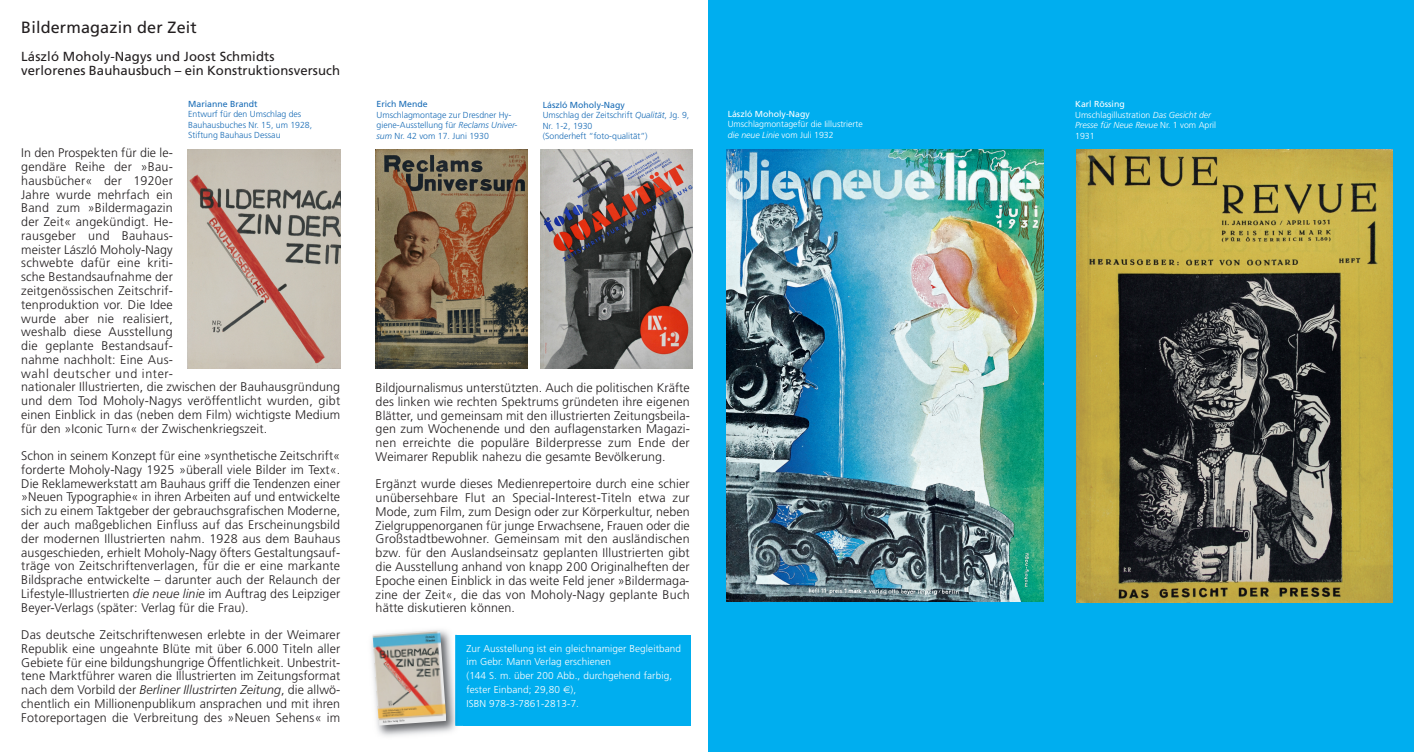
<style>
.page{position:relative;width:1414px;height:752px;background:#fff}
.page>*{position:absolute;margin:0;border:0;box-sizing:border-box;transform-origin:0 0}
.t1{font:16.25px "Frutiger";letter-spacing:.01em;color:#231f20}
.t2{font:13.12px/13.8px "Frutiger";letter-spacing:.01em;color:#231f20}
.t3{font:300 12.5px/13.8px "Frutiger";letter-spacing:.02em;color:#231f20;text-align:justify}
.t4{font:300 10px/13.8px "Frutiger";letter-spacing:.01em;color:#fff}
.t5{font:300 8.75px/10.5px "Frutiger";color:#196cb6}
.t6{font:300 8.75px/10.5px "Frutiger";color:#fff}
.t7{font:8.75px "Frutiger";color:#196cb6}
.t8{font:8.75px "Frutiger";color:#fff}
.s1{font-weight:400}
.s2{font-style:italic}
</style>
<div class="page">
<div style="left:709px;top:0;width:705px;height:751px;background:#00aeef"></div>
<img style="left:188px;top:150px;width:152px;height:218px">
<img style="left:376px;top:150px;width:151px;height:218px">
<img style="left:1076px;top:150px;width:317px;height:452px">
<img style="left:726px;top:150px;width:317px;height:451px">
<img style="left:540px;top:150px;width:153px;height:218px">
<div style="left:455px;top:634px;width:236px;height:91px;background:#00aeef"></div>
<img style="left:371px;top:631px;width:92px;height:106px">
<img style="left:455px;top:634px;width:8px;height:91px">
<img style="left:373px;top:630px;width:73px;height:95px">
<h1 class="t1" style="left:21px;top:21px;width:177px">Bildermagazin der Zeit</h1>
<p class="t2" style="left:21px;top:51px;width:320px">László Moholy-Nagys und Joost Schmidts verlorenes Bauhausbuch – ein Konstruktionsversuch</p>
<p class="t7" style="left:188px;top:100px;width:71px">Marianne Brandt</p>
<p class="t5" style="left:188px;top:109px;width:125px">Entwurf für den Umschlag des<br>Bauhausbuches Nr. 15, um 1928,<br>Stiftung Bauhaus Dessau</p>
<p class="t8" style="left:728px;top:110px;width:84px">László Moholy-Nagy</p>
<p class="t5" style="left:543px;top:100px;width:148px"><span class="s1">László Moholy-Nagy<br></span>Umschlag der Zeitschrift <span class="s2">Qualität</span>, Jg. 9,<br>Nr. 1-2, 1930<br>(Sonderheft “foto-qualität”)</p>
<p class="t6" style="left:1075px;top:99px;width:142px"><span class="s1">Karl Rössing<br></span>Umschlagillustration <span class="s2">Das Gesicht der<br>Presse für Neue Revue</span> Nr. 1 vom April<br>1931</p>
<p class="t7" style="left:376px;top:101px;width:52px">Erich Mende</p>
<p class="t5" style="left:376px;top:110px;width:142px">Umschlagmontage zur Dresdner Hy&shy;giene-Ausstellung für <span class="s2">Reclams Univer&shy;sum</span> Nr. 42 vom 17. Juni 1930</p>
<p class="t6" style="left:728px;top:119px;width:136px">Umschlagmontagefür die Iillustrierte <span class="s2">die neue Linie</span> vom Juli 1932</p>
<p class="t3" style="left:21px;top:147px;width:320px;text-align:left">In den Prospekten für die le-<br>gendäre Reihe der »Bau-<br>hausbücher« der 1920er<br>Jahre wurde mehrfach ein<br>Band zum »Bildermagazin<br>der Zeit« angekündigt. He-<br>rausgeber und Bauhaus-<br>meister László Moholy-Nagy<br>schwebte dafür eine kriti-<br>sche Bestandsaufnahme der<br>zeitgenössischen Zeitschrif-<br>tenproduktion vor. Die Idee<br>wurde aber nie realisiert,<br>weshalb diese Ausstellung<br>die geplante Bestandsauf-<br>nahme nachholt: Eine Aus-<br>wahl deutscher und inter-<br>nationaler Illustrierten, die zwischen der Bauhausgründung und dem Tod Moholy-Nagys veröffentlicht wurden, gibt einen Einblick in das (neben dem Film) wichtigste Medium für den »Iconic Turn« der Zwischenkriegszeit.</p>
<p class="t3" style="left:21px;top:449px;width:321px">Schon in seinem Konzept für eine »synthetische Zeitschrift« forderte Moholy-Nagy 1925 »überall viele Bilder im Text«.<br>Die Reklamewerkstatt am Bauhaus griff die Tendenzen einer »Neuen Typographie« in ihren Arbeiten auf und entwickelte sich zu einem Taktgeber der gebrauchsgrafischen Moderne, der auch maßgeblichen Einfluss auf das Erscheinungsbild der modernen Illustrierten nahm. 1928 aus dem Bauhaus ausgeschieden, erhielt Moholy-Nagy öfters Gestaltungsauf&shy;träge von Zeitschriftenverlagen, für die er eine markante Bildsprache entwickelte – darunter auch der Relaunch der Lifestyle-Illustrierten <span class="s2">die neue linie</span> im Auftrag des Leipziger Beyer-Verlags (später: Verlag für die Frau).</p>
<p class="t3" style="left:21px;top:628px;width:321px">Das deutsche Zeitschriftenwesen erlebte in der Weimarer Republik eine ungeahnte Blüte mit über 6.000 Titeln aller Gebiete für eine bildungshungrige Öffentlichkeit. Unbestrit&shy;tene Marktführer waren die Illustrierten im Zeitungsformat nach dem Vorbild der <span class="s2">Berliner Illustrirten Zeitung</span>, die allwö&shy;chentlich ein Millionenpublikum ansprachen und mit ihren Fotoreportagen die Verbreitung des »Neuen Sehens« im</p>
<p class="t3" style="left:376px;top:381px;width:316px">Bildjournalismus unterstützten. Auch die politischen Kräfte des linken wie rechten Spektrums gründeten ihre eigenen Blätter, und gemeinsam mit den illustrierten Zeitungsbeila&shy;gen zum Wochenende und den auflagenstarken Magazi&shy;nen erreichte die populäre Bilderpresse zum Ende der Weimarer Republik nahezu die gesamte Bevölkerung.</p>
<p class="t3" style="left:376px;top:478px;width:316px">Ergänzt wurde dieses Medienrepertoire durch eine schier unübersehbare Flut an Special-Interest-Titeln etwa zur Mode, zum Film, zum Design oder zur Körperkultur, neben Zielgruppenorganen für junge Erwachsene, Frauen oder die Großstadtbewohner. Gemeinsam mit den ausländischen bzw. für den Auslandseinsatz geplanten Illustrierten gibt die Ausstellung anhand von knapp 200 Originalheften der Epoche einen Einblick in das weite Feld jener »Bildermaga&shy;zine der Zeit«, die das von Moholy-Nagy geplante Buch hätte diskutieren können.</p>
<p class="t4" style="left:466px;top:641px;width:216px">Zur Ausstellung ist ein gleichnamiger Begleitband im Gebr. Mann Verlag erschienen<br>(144 S. m. über 200 Abb., durchgehend farbig, fester Einband; 29,80 ),<br>ISBN 978-3-7861-2813-7.</p>
</div>
